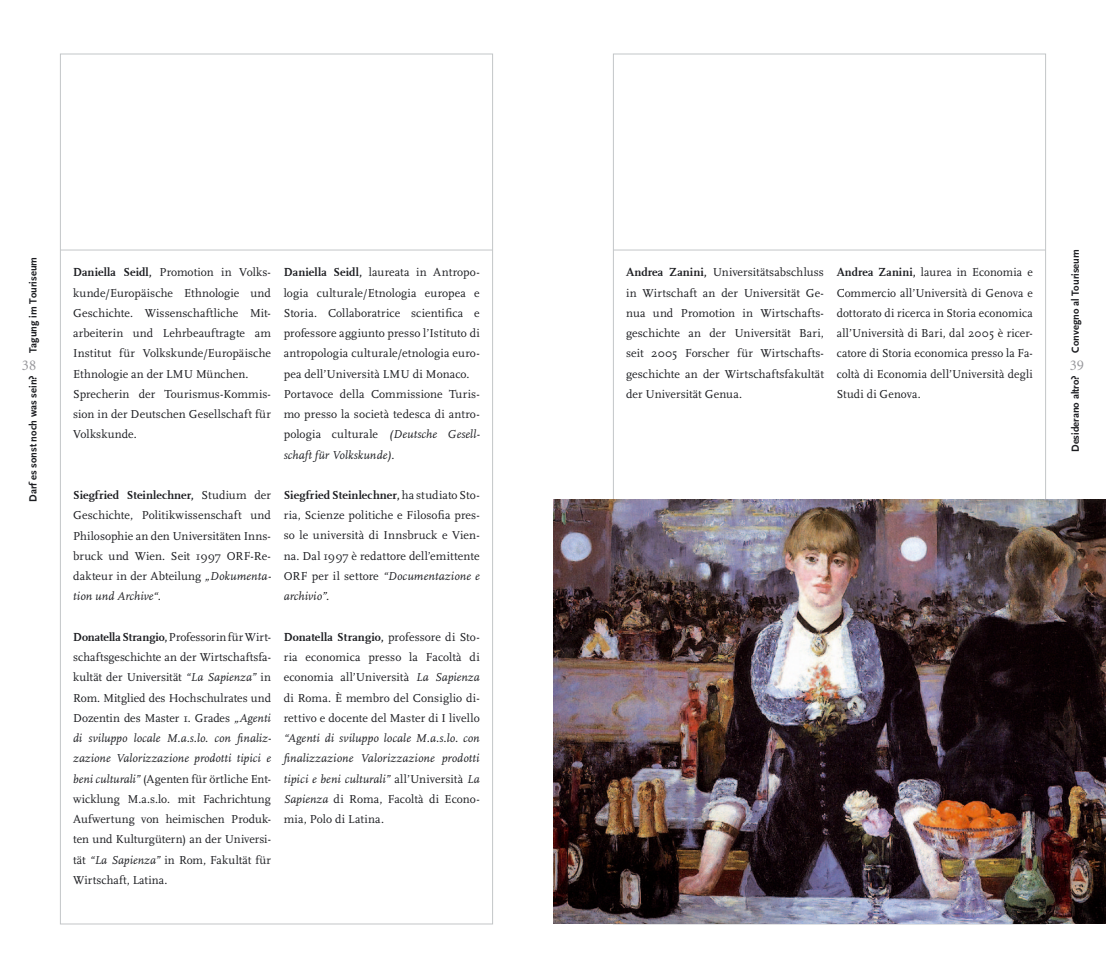
<style>
.page{position:relative;width:1106px;height:978px;background:#fff}
.page>*{position:absolute;margin:0;border:0;box-sizing:border-box;transform-origin:0 0}
.t1{font:15px "Minion MM 367 585 10";color:#98989c}
.t2{font:12px/20.2px "FF Scala";letter-spacing:.005em;color:#1b1c20;text-align:justify}
.t3{font:italic 12px/20.2px "FF Scala";letter-spacing:.01em;color:#1b1c20;text-align:justify}
.t4{font:700 10.5px "Scala Sans";color:#1b1c20}
.s1{font-weight:700}
.s2{font-style:italic}
.s3{font-style:normal}
</style>
<div class="page">
<hr style="left:60px;top:250px;width:432px;height:1px;background:#c3c6c8">
<hr style="left:613px;top:250px;width:432px;height:1px;background:#c3c6c8">
<img style="left:553px;top:499px;width:553px;height:425px">
<p class="t4" style="left:27px;top:353px;width:98px;rotate:-90deg">Tagung im Touriseum</p>
<p class="t1" style="left:22px;top:357px;width:16px">38</p>
<p class="t4" style="left:27px;top:502px;width:128px;rotate:-90deg">Darf es sonst noch was sein?</p>
<p class="t2" style="left:73px;top:263px;width:199px;text-align:left"><span class="s1">Daniella Seidl,</span> Promotion in Volks&shy;kunde/Europäische Ethnologie und Geschichte. Wissenschaftliche Mit&shy;arbeiterin und Lehrbeauftragte am Institut für Volkskunde/Europäische Ethnologie an der LMU München.<br>Sprecherin der Tourismus-Kommis&shy;sion in der Deutschen Gesellschaft für Volkskunde.</p>
<p class="t2" style="left:73px;top:485px;width:199px"><span class="s1">Siegfried Steinlechner,</span> Studium der Geschichte, Politikwissenschaft und Philosophie an den Universitäten Inns&shy;bruck und Wien. Seit 1997 ORF-Re&shy;dakteur in der Abteilung <span class="s2">„Dokumenta&shy;tion und Archive“.</span></p>
<p class="t2" style="left:73px;top:627px;width:199px"><span class="s1">Donatella Strangio,</span> Professorin für Wirt&shy;schaftsgeschichte an der Wirtschaftsfa&shy;kultät der Universität <span class="s2">“La Sapienza”</span> in Rom. Mitglied des Hochschulrates und Dozentin des Master 1. Grades <span class="s2">„Agenti di sviluppo locale M.a.s.lo. con finaliz&shy;zazione Valorizzazione prodotti tipici e beni culturali”</span> (Agenten für örtliche Ent&shy;wicklung M.a.s.lo. mit Fachrichtung Aufwertung von heimischen Produk&shy;ten und Kulturgütern) an der Universi&shy;tät <span class="s2">“La Sapienza”</span> in Rom, Fakultät für Wirtschaft, Latina.</p>
<p class="t2" style="left:284px;top:262px;width:197px;text-align:left"><span class="s1">Daniella Seidl,</span> laureata in Antropo&shy;logia culturale/Etnologia europea e Storia. Collaboratrice scientifica e professore aggiunto presso l’Istituto di antropologia culturale/etnologia euro&shy;pea dell’Università LMU di Monaco.<br>Portavoce della Commissione Turis&shy;mo presso la società tedesca di antro&shy;pologia culturale <span class="s2">(Deutsche Gesell&shy;schaft für Volkskunde)</span>.</p>
<p class="t2" style="left:284px;top:485px;width:197px"><span class="s1">Siegfried Steinlechner,</span> ha studiato Sto&shy;ria, Scienze politiche e Filosofia pres&shy;so le università di Innsbruck e Vien&shy;na. Dal 1997 è redattore dell’emittente ORF per il settore <span class="s2">“Documentazione e archivio”.</span></p>
<p class="t2" style="left:284px;top:627px;width:197px"><span class="s1">Donatella Strangio,</span> professore di Sto&shy;ria economica presso la Facoltà di economia all’Università <span class="s2">La Sapienza </span>di Roma. È membro del Consiglio di&shy;rettivo e docente del Master di I livello</p>
<p class="t3" style="left:284px;top:728px;width:197px">“Agenti di sviluppo locale M.a.s.lo. con finalizzazione Valorizzazione prodotti tipici e beni culturali” <span class="s3">all’Università</span> La Sapienza <span class="s3">di Roma, Facoltà di Econo&shy;mia, Polo di Latina.</span></p>
<p class="t2" style="left:626px;top:263px;width:199px"><span class="s1">Andrea Zanini,</span> Universitätsabschluss in Wirtschaft an der Universität Ge&shy;nua und Promotion in Wirtschafts&shy;geschichte an der Universität Bari, seit 2005 Forscher für Wirtschafts&shy;geschichte an der Wirtschaftsfakultät der Universität Genua.</p>
<p class="t2" style="left:836px;top:263px;width:197px"><span class="s1">Andrea Zanini,</span> laurea in Economia e Commercio all’Università di Genova e dottorato di ricerca in Storia economica all’Università di Bari, dal 2005 è ricer&shy;catore di Storia economica presso la Fa&shy;coltà di Economia dell’Università degli Studi di Genova.</p>
<p class="t4" style="left:1069px;top:353px;width:105px;rotate:-90deg">Convegno al Touriseum</p>
<p class="t1" style="left:1069px;top:357px;width:16px">39</p>
<p class="t4" style="left:1069px;top:452px;width:78px;rotate:-90deg">Desiderano altro?</p>
</div>
